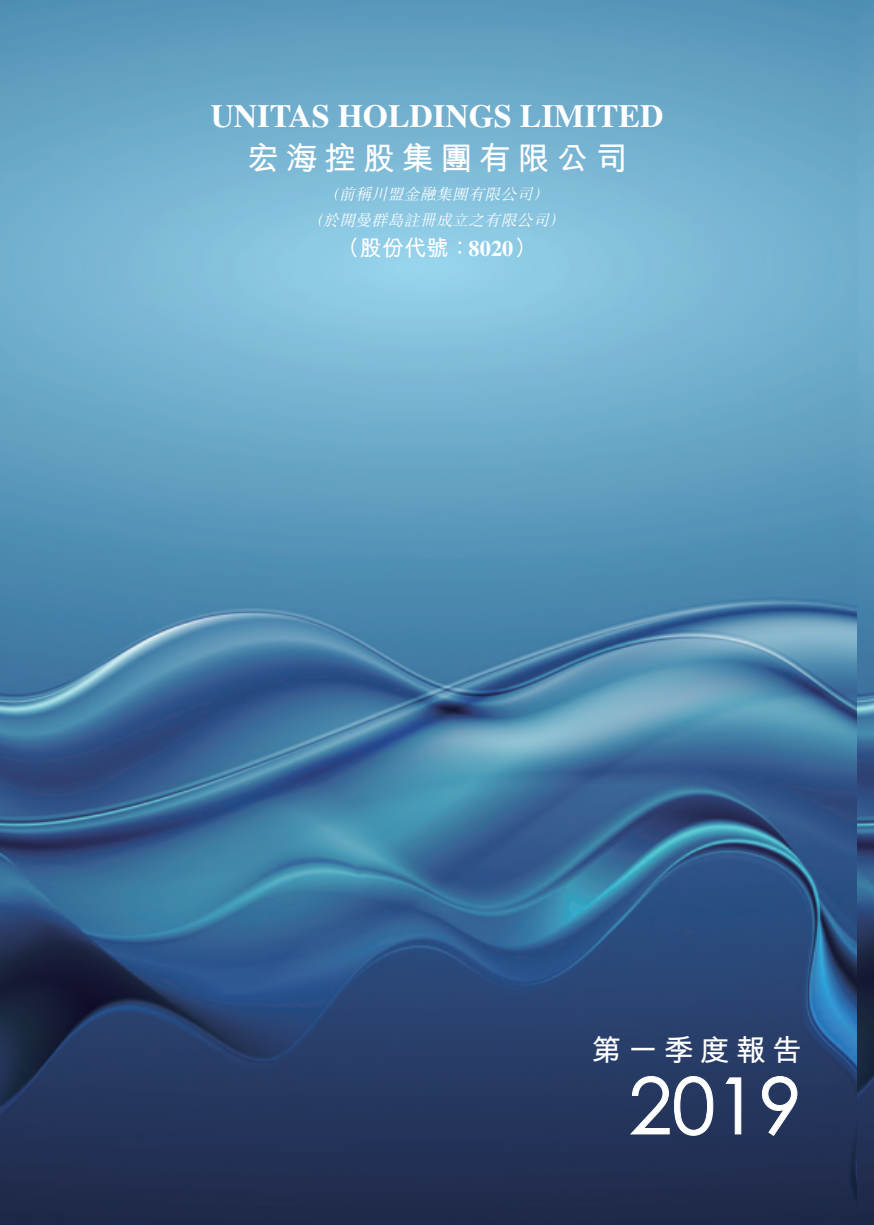
<style>
.page{position:relative;width:874px;height:1225px;background:#fff}
.page>*{position:absolute;margin:0;border:0;box-sizing:border-box;transform-origin:0 0}
.t1{font:78px "Century Gothic";color:#fff}
.t2{font:700 32.2px "Times LT Std";color:#fff}
.t3{font:700 32.2px "M Hei HK";letter-spacing:.2em;color:#fff}
.t4{font:700 30px "M Hei HK";letter-spacing:.2em;color:#fff}
.t5{font:700 22.4px "M Hei HK";color:#fff}
.t6{font:italic 300 15.8px/25.2px "M Sung HK";color:#fff;text-align:center}
.s1{font-family:"Times LT Std"}
</style>
<div class="page">
<img style="left:0;top:0;width:873px;height:1225px">
<svg style="left:629px;top:1076px;width:84px;height:60px;background:#3c4c6f"></svg>
<svg style="left:725px;top:1077px;width:16px;height:57px"></svg>
<svg style="left:761px;top:1076px;width:36px;height:60px;background:#3c4b6e"></svg>
<h2 class="t2" style="left:210px;top:97px;width:454px">UNITAS HOLDINGS LIMITED</h2>
<h2 class="t3" style="left:246px;top:134px;width:382px">宏海控股集團有限公司</h2>
<p class="t6" style="left:306px;top:181px;width:264px">（前稱川盟金融集團有限公司）<br>（於開曼群島註冊成立之有限公司）</p>
<h3 class="t5" style="left:337px;top:231px;width:201px">（股份代號：<span class="s1">8020</span>）</h3>
<h3 class="t4" style="left:591px;top:1028px;width:211px">第一季度報告</h3>
<h1 class="t1" style="left:628px;top:1051px;width:174px">2019</h1>
</div>
